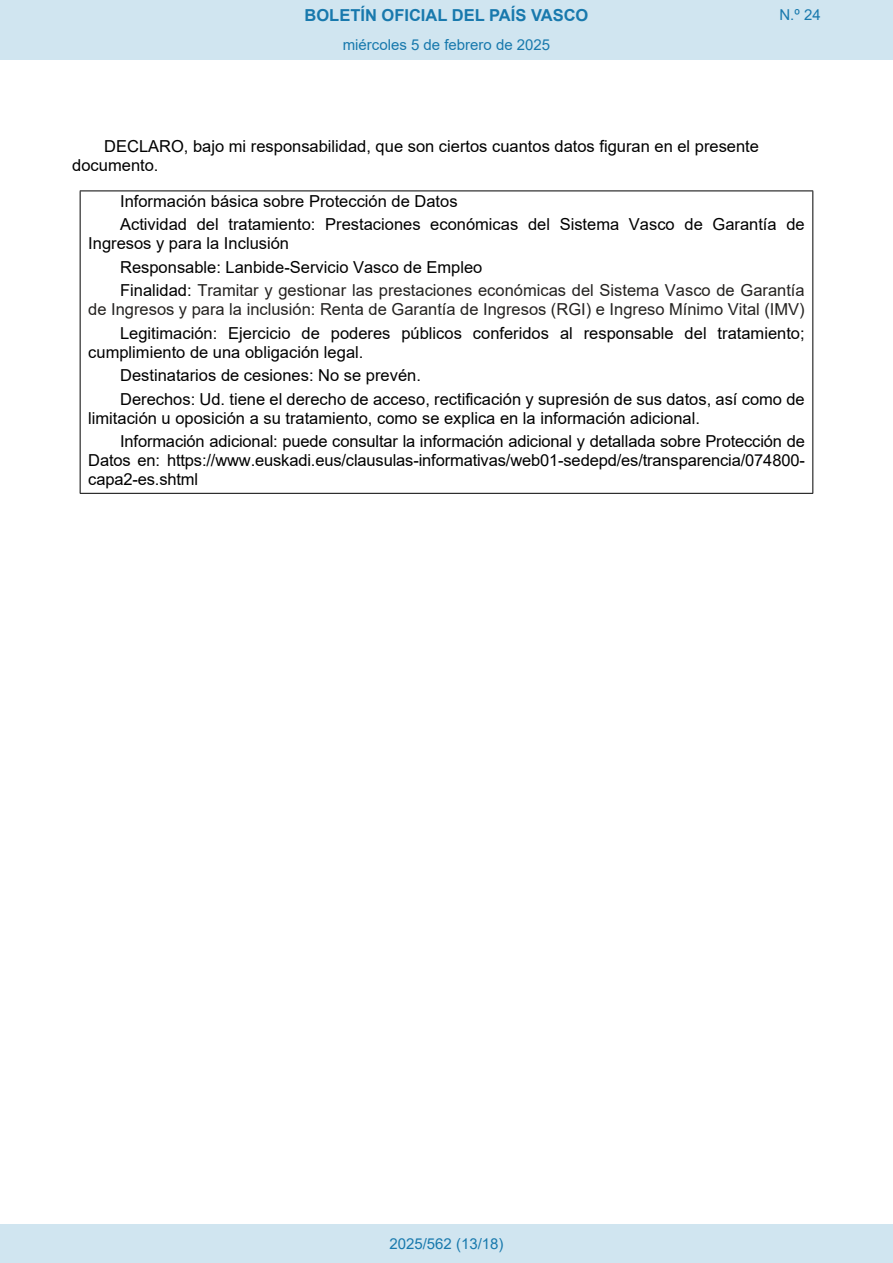
<style>
.page{position:relative;width:893px;height:1263px;background:#fff}
.page>*{position:absolute;margin:0;border:0;box-sizing:border-box;transform-origin:0 0}
.t1{font:16.5px/23.5px "Arial";color:#000}
.t2{font:16.5px/23.5px "Arial";color:#252321;text-align:right}
.t3{font:700 16.5px "Arial";color:#1879ad}
.Paginacion_Centro{font:15px "Arial";color:#1879ad}
.s1{color:#252321}
.s2{color:#000}
</style>
<div class="page">
<hr style="left:80px;top:191px;width:1px;height:302px;background:#000">
<hr style="left:812px;top:191px;width:1px;height:302px;background:#000">
<hr style="left:80px;top:191px;width:733px;height:1px;background:#000">
<hr style="left:80px;top:493px;width:733px;height:1px;background:#000">
<div style="left:0;top:0;width:893px;height:60px;background:#d0e5f0"></div>
<div style="left:0;top:1225px;width:893px;height:38px;background:#d0e5f0"></div>
<p class="t3" style="left:305px;top:3px;width:285px">BOLETÍN OFICIAL DEL PAÍS VASCO</p>
<p class="Paginacion_Centro" style="left:779px;top:5px;width:43px">N.º 24</p>
<p class="Paginacion_Centro" style="left:343px;top:35px;width:209px">miércoles 5 de febrero de 2025</p>
<p class="t1" style="left:72px;top:136px;width:688px;line-height:18.9px;text-indent:32px">DECLARO, bajo mi responsabilidad, que son ciertos cuantos datos figuran en el presente documento.</p>
<p class="t1" style="left:120px;top:189px;width:686px">Información básica sobre Protección de Datos<br>Actividad del tratamiento: Prestaciones económicas del Sistema Vasco de Garantía de</p>
<p class="t1" style="left:120px;top:232px;width:686px;text-indent:-32px">Ingresos y para la Inclusión<br>Responsable: Lanbide-Servicio Vasco de Empleo<br>Finalidad: <span class="s1">Tramitar y gestionar las prestaciones económicas del Sistema Vasco de Garantía</span></p>
<p class="t2" style="left:88px;top:297px;width:718px">de Ingresos y para la inclusión: Renta de Garantía de Ingresos (RGI) e Ingreso Mínimo Vital (IMV)<br><span class="s2">Legitimación: Ejercicio de poderes públicos conferidos al responsable del tratamiento;</span></p>
<p class="t1" style="left:120px;top:340px;width:686px;text-indent:-32px">cumplimiento de una obligación legal.<br>Destinatarios de cesiones: No se prevén.<br>Derechos: Ud. tiene el derecho de acceso, rectificación y supresión de sus datos, así como de</p>
<p class="t1" style="left:120px;top:406px;width:686px;text-indent:-32px">limitación u oposición a su tratamiento, como se explica en la información adicional.<br>Información adicional: puede consultar la información adicional y detallada sobre Protección de</p>
<p class="t1" style="left:88px;top:451px;width:718px;line-height:18.9px">Datos en: https://www.euskadi.eus/clausulas-informativas/web01-sedepd/es/transparencia/074800- capa2-es.shtml</p>
<p class="Paginacion_Centro" style="left:389px;top:1234px;width:116px">2025/562 (13/18)</p>
</div>
